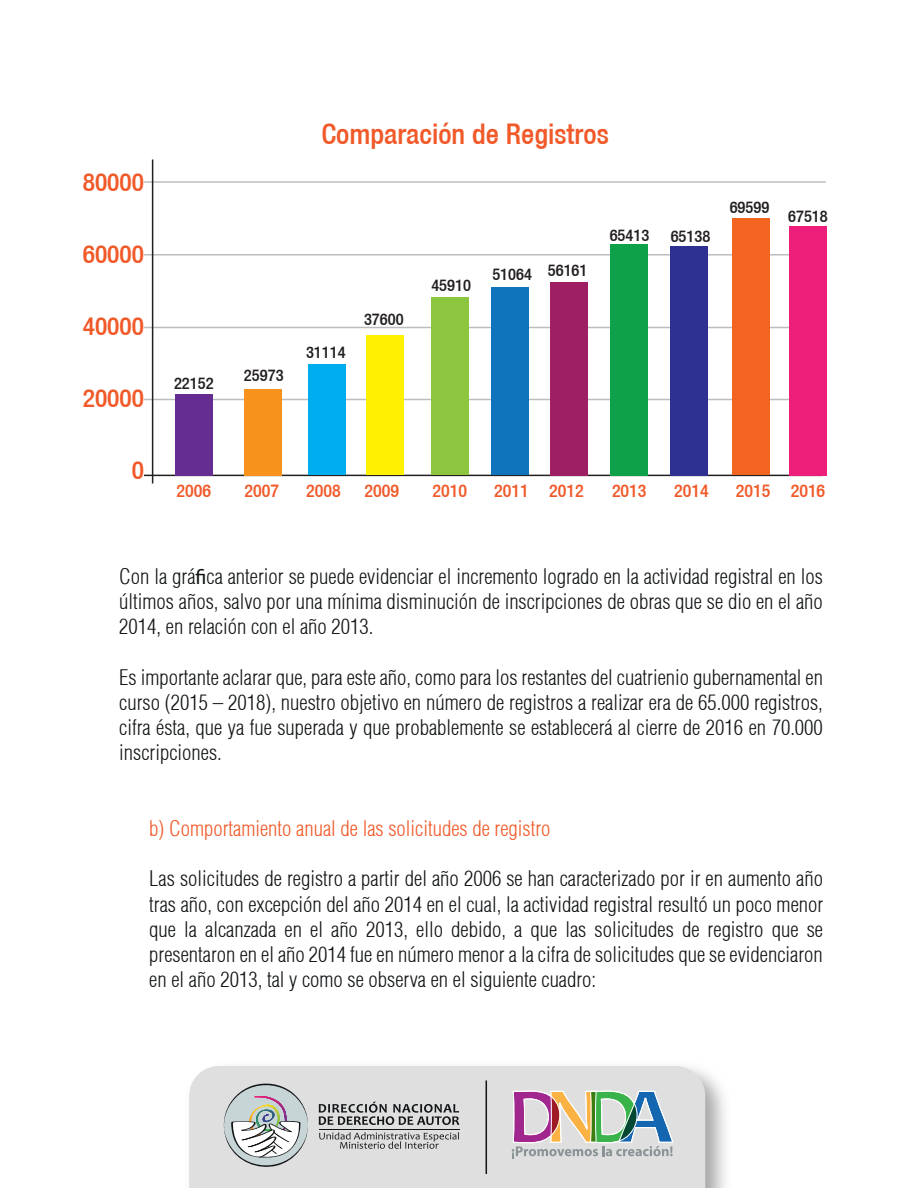
<style>
.page{position:relative;width:918px;height:1188px;background:#fff}
.page>*{position:absolute;margin:0;border:0;box-sizing:border-box;transform-origin:0 0}
.t1{font:500 condensed 28.5px "Helvetica 67";color:#f15929}
.t2{font:500 condensed 25.5px "Helvetica 67";color:#f15929}
.t3{font:300 condensed 21px/25.2px "Helvetica";color:#111416;text-align:justify}
.t4{font:300 condensed 21px "Helvetica";color:#f15929}
.t5{font:500 condensed 18px "Helvetica 67";color:#f15929}
.t6{font:500 condensed 16.5px "Helvetica 67";color:#231f20}
.s1{font-family:"Myriad Pro";font-weight:400;font-stretch:normal}
</style>
<div class="page">
<img style="left:705px;top:1073px;width:20px;height:115px">
<div style="left:189px;top:1066px;width:516px;height:122px;background:#dedfde"></div>
<svg style="left:319px;top:1102px;width:140px;height:23px;background:#9ea0a0"></svg>
<svg style="left:319px;top:1132px;width:140px;height:17px;background:#b7b8b8"></svg>
<hr style="left:319px;top:1129px;width:140px;height:1px;background:#111416">
<svg style="left:222px;top:1082px;width:86px;height:88px"></svg>
<svg style="left:512px;top:1091px;width:161px;height:68px;background:#b7b7b5"></svg>
<hr style="left:486px;top:1080px;width:1px;height:94px;background:#111416">
<hr style="left:144px;top:475px;width:679px;height:1px;background:#231f20">
<hr style="left:144px;top:399px;width:682px;height:1px;background:#bcbdc0">
<hr style="left:144px;top:327px;width:682px;height:1px;background:#bcbdc0">
<hr style="left:144px;top:254px;width:682px;height:2px;background:#bcbdc0">
<hr style="left:144px;top:181px;width:682px;height:2px;background:#bcbdc0">
<hr style="left:152px;top:160px;width:1px;height:324px;background:#231f20">
<div style="left:176px;top:394px;width:37px;height:81px;background:#652d91"></div>
<div style="left:245px;top:389px;width:37px;height:86px;background:#f7931d"></div>
<div style="left:308px;top:364px;width:38px;height:111px;background:#00aeef"></div>
<div style="left:366px;top:336px;width:38px;height:139px;background:#fff101"></div>
<div style="left:431px;top:298px;width:38px;height:177px;background:#8bc63e"></div>
<div style="left:491px;top:287px;width:38px;height:188px;background:#1074bc"></div>
<div style="left:550px;top:282px;width:38px;height:193px;background:#9e1f62"></div>
<div style="left:611px;top:244px;width:37px;height:231px;background:#0fa14a"></div>
<div style="left:671px;top:246px;width:37px;height:229px;background:#2e3092"></div>
<div style="left:733px;top:219px;width:37px;height:256px;background:#f36421"></div>
<div style="left:789px;top:226px;width:38px;height:249px;background:#ee1e7b"></div>
<p class="t2" style="left:83px;top:167px;width:63px">80000</p>
<p class="t2" style="left:83px;top:239px;width:63px">60000</p>
<p class="t2" style="left:83px;top:311px;width:63px">40000</p>
<p class="t2" style="left:83px;top:383px;width:63px">20000</p>
<p class="t2" style="left:132px;top:455px;width:14px">0</p>
<p class="t6" style="left:174px;top:373px;width:41px">22152</p>
<p class="t6" style="left:244px;top:366px;width:41px">25973</p>
<h1 class="t1" style="left:321px;top:117px;width:289px">Comparación de Registros</h1>
<p class="t6" style="left:306px;top:343px;width:41px">31114</p>
<p class="t6" style="left:364px;top:310px;width:41px">37600</p>
<p class="t6" style="left:431px;top:276px;width:41px">45910</p>
<p class="t6" style="left:492px;top:262px;width:97px">51064 56161</p>
<p class="t6" style="left:610px;top:225px;width:41px">65413</p>
<p class="t6" style="left:671px;top:226px;width:41px">65138</p>
<p class="t6" style="left:730px;top:197px;width:41px">69599</p>
<p class="t6" style="left:788px;top:207px;width:41px">67518</p>
<p class="t5" style="left:177px;top:480px;width:36px">2006</p>
<p class="t5" style="left:245px;top:480px;width:36px">2007</p>
<p class="t5" style="left:306px;top:480px;width:36px">2008</p>
<p class="t5" style="left:365px;top:480px;width:36px">2009</p>
<p class="t5" style="left:433px;top:480px;width:36px">2010</p>
<p class="t5" style="left:494px;top:480px;width:91px">2011 2012</p>
<p class="t5" style="left:612px;top:480px;width:36px">2013</p>
<p class="t5" style="left:674px;top:480px;width:36px">2014</p>
<p class="t5" style="left:736px;top:480px;width:91px">2015 2016</p>
<p class="t3" style="left:119px;top:564px;width:705px">Con la grá<span class="s1">fi</span>ca anterior se puede evidenciar el incremento logrado en la actividad registral en los últimos años, salvo por una mínima disminución de inscripciones de obras que se dio en el año 2014, en relación con el año 2013.</p>
<p class="t3" style="left:119px;top:665px;width:705px">Es importante aclarar que, para este año, como para los restantes del cuatrienio gubernamental en curso (2015 – 2018), nuestro objetivo en número de registros a realizar era de 65.000 registros, cifra ésta, que ya fue superada y que probablemente se establecerá al cierre de 2016 en 70.000 inscripciones.</p>
<p class="t4" style="left:149px;top:815px;width:403px">b) Comportamiento anual de las solicitudes de registro</p>
<p class="t3" style="left:149px;top:866px;width:676px">Las solicitudes de registro a partir del año 2006 se han caracterizado por ir en aumento año tras año, con excepción del año 2014 en el cual, la actividad registral resultó un poco menor que la alcanzada en el año 2013, ello debido, a que las solicitudes de registro que se presentaron en el año 2014 fue en número menor a la cifra de solicitudes que se evidenciaron en el año 2013, tal y como se observa en el siguiente cuadro:</p>
</div>
